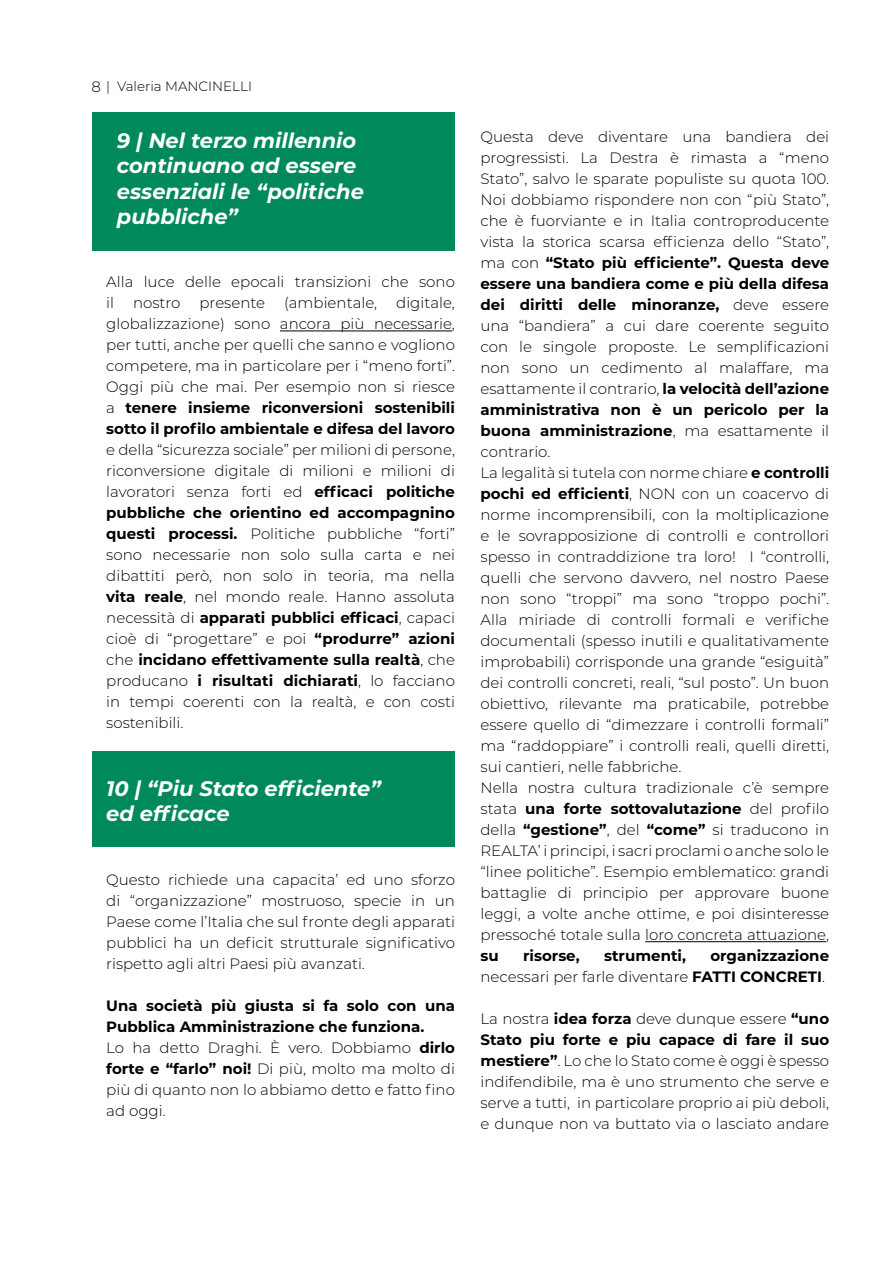
<style>
.page{position:relative;width:893px;height:1263px;background:#fff}
.page>*{position:absolute;margin:0;border:0;box-sizing:border-box;transform-origin:0 0}
.t1{font:italic 700 21px/25.5px "Montserrat";color:#fff}
.t2{font:300 15px/21px "Montserrat";color:#000;text-align:justify}
.t3{font:700 15px/21px "Montserrat";color:#000;text-align:right}
.t4{font:300 13.5px "Montserrat";color:#000}
.s1{font-size:15px}
.s2{font-weight:700}
.s3{font-weight:300}
</style>
<div class="page">
<div style="left:93px;top:752px;width:362px;height:95px;background:#008a5b"></div>
<div style="left:93px;top:112px;width:362px;height:138px;background:#008a5b"></div>
<hr style="left:280px;top:331px;width:172px;height:1px;background:#000">
<hr style="left:645px;top:941px;width:181px;height:1px;background:#000">
<p class="t4" style="left:92px;top:77px;width:162px"><span class="s1">8</span> | Valeria MANCINELLI</p>
<h1 class="t1" style="left:117px;top:127px;width:248px">9 | Nel terzo millennio continuano ad essere essenziali le “politiche pubbliche”</h1>
<p class="t2" style="left:106px;top:271px;width:350px">Alla luce delle epocali transizioni che sono il</p>
<p class="t2" style="left:106px;top:292px;width:350px;text-indent:290px">digitale, globalizzazione) sono ancora più necessarie, per tutti, anche per quelli che sanno e vogliono competere, ma in particolare per i “meno forti”.<br>Oggi più che mai. Per esempio non si riesce a <span class="s2">tenere insieme riconversioni sostenibili sotto il profilo ambientale e difesa del lavoro</span></p>
<p class="t2" style="left:106px;top:439px;width:350px">e della “sicurezza sociale” per milioni di persone, riconversione digitale di milioni e milioni di lavoratori senza forti ed <span class="s2">efficaci politiche pubbliche che orientino ed accompagnino questi processi.</span> Politiche pubbliche “forti” sono necessarie non solo sulla carta e nei dibattiti però, non solo in teoria, ma nella <span class="s2">vita reale</span>, nel mondo reale. Hanno assoluta necessità di <span class="s2">apparati pubblici efficaci</span>, capaci cioè di “progettare” e poi <span class="s2">“produrre” azioni </span>che <span class="s2">incidano effettivamente sulla realtà</span>, che producano <span class="s2">i risultati dichiarati</span>, lo facciano in tempi coerenti con la realtà, e con costi sostenibili.</p>
<p class="t2" style="left:133px;top:292px;width:49px">nostro</p>
<p class="t2" style="left:200px;top:292px;width:67px">presente</p>
<p class="t2" style="left:284px;top:292px;width:95px">(ambientale,</p>
<h1 class="t1" style="left:106px;top:775px;width:276px">10 | “Piu Stato efficiente” ed efficace</h1>
<p class="t2" style="left:106px;top:868px;width:350px">Questo richiede una capacita’ ed uno sforzo di “organizzazione” mostruoso, specie in un Paese come l’Italia che sul fronte degli apparati pubblici ha un deficit strutturale significativo rispetto agli altri Paesi più avanzati.</p>
<p class="t2" style="left:106px;top:994px;width:350px;text-align:left"><span class="s2">Una società più giusta si fa solo con una Pubblica Amministrazione che funziona.<br></span>Lo ha detto Draghi. È vero. Dobbiamo <span class="s2">dirlo forte e “farlo” noi!</span> Di più, molto ma molto di più di quanto non lo abbiamo detto e fatto fino ad oggi.</p>
<p class="t2" style="left:480px;top:126px;width:350px;text-align:left">Questa deve diventare una bandiera dei progressisti. La Destra è rimasta a “meno Stato”, salvo le sparate populiste su quota 100.<br>Noi dobbiamo rispondere non con “più Stato”, che è fuorviante e in Italia controproducente vista la storica scarsa efficienza dello “Stato”, ma con <span class="s2">“Stato più efficiente”. Questa deve essere una bandiera come e più della difesa dei diritti delle minoranze,</span> deve essere una “bandiera” a cui dare coerente seguito con le singole proposte. Le semplificazioni non sono un cedimento al malaffare, ma esattamente il contrario, <span class="s2">la velocità dell’azione amministrativa non è un pericolo per la buona amministrazione</span>, ma esattamente il contrario.<br>La legalità si tutela con norme chiare <span class="s2">e controlli pochi ed efficienti</span>, NON con un coacervo di norme incomprensibili, con la moltiplicazione e le sovrapposizione di controlli e controllori spesso in contraddizione tra loro! I “controlli, quelli che servono davvero, nel nostro Paese non sono “troppi” ma sono “troppo pochi”.<br>Alla miriade di controlli formali e verifiche documentali (spesso inutili e qualitativamente improbabili) corrisponde una grande “esiguità” dei controlli concreti, reali, “sul posto”. Un buon obiettivo, rilevante ma praticabile, potrebbe essere quello di “dimezzare i controlli formali” ma “raddoppiare” i controlli reali, quelli diretti, sui cantieri, nelle fabbriche.<br>Nella nostra cultura tradizionale c’è sempre stata <span class="s2">una forte sottovalutazione</span> del profilo della <span class="s2">“gestione”</span>, del <span class="s2">“come”</span> si traducono in REALTA’ i principi, i sacri proclami o anche solo le “linee politiche”. Esempio emblematico: grandi battaglie di principio per approvare buone leggi, a volte anche ottime, e poi disinteresse pressoché totale sulla loro concreta attuazione,</p>
<p class="t3" style="left:480px;top:945px;width:20px">su</p>
<p class="t3" style="left:523px;top:945px;width:58px">risorse,</p>
<p class="t3" style="left:604px;top:945px;width:83px">strumenti,</p>
<p class="t3" style="left:480px;top:945px;width:350px">organizzazione<br><span class="s3">necessari per farle diventare</span> FATTI CONCRETI<span class="s3">.</span></p>
<p class="t2" style="left:480px;top:1008px;width:350px">La nostra <span class="s2">idea forza</span> deve dunque essere <span class="s2">“uno Stato piu forte e piu capace di fare il suo mestiere”</span>. Lo che lo Stato come è oggi è spesso indifendibile, ma è uno strumento che serve e serve a tutti, in particolare proprio ai più deboli, e dunque non va buttato via o lasciato andare</p>
</div>
